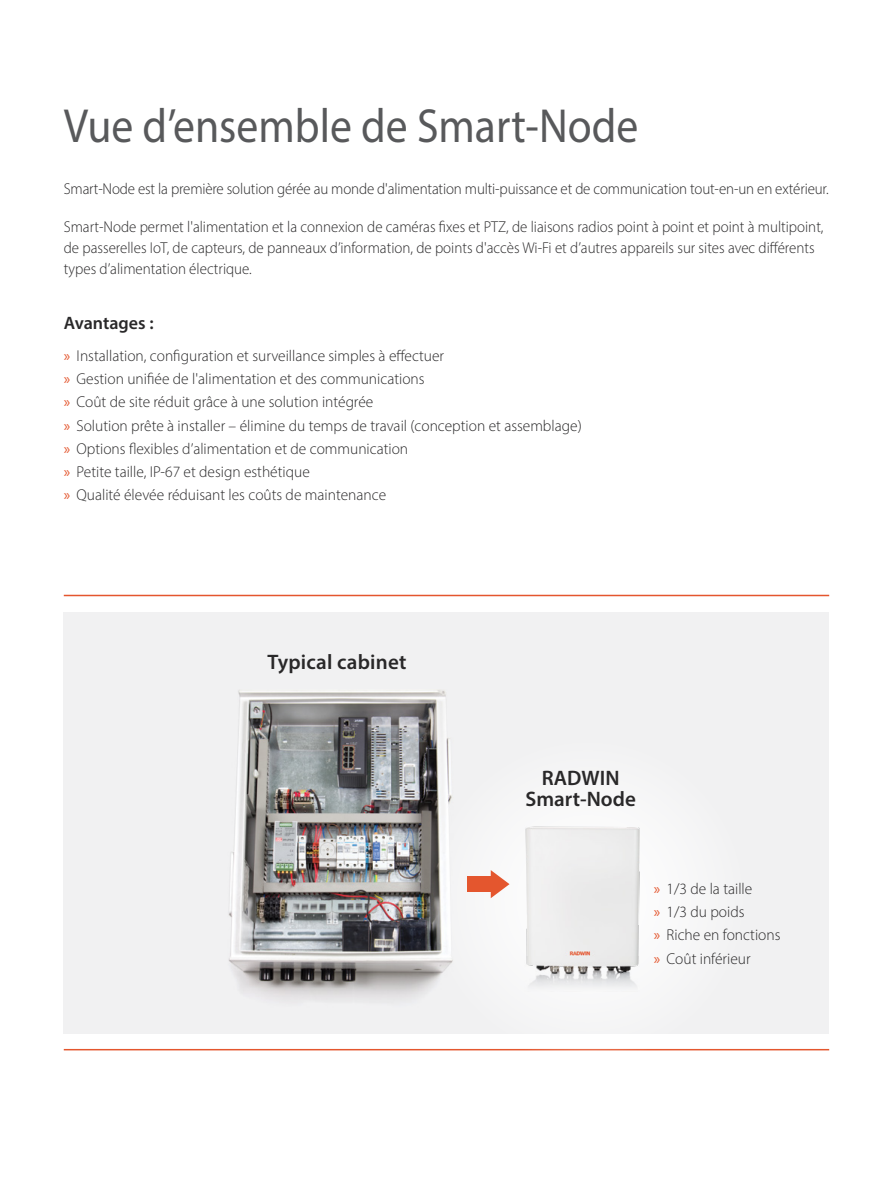
<style>
.page{position:relative;width:893px;height:1191px;background:#fff}
.page>*{position:absolute;margin:0;border:0;box-sizing:border-box;transform-origin:0 0}
.t1{font:48px "Myriad Pro";color:#58595b;scale:.91 1}
.t2{font:600 21px/21px "Myriad Pro";letter-spacing:.01em;color:#292829;text-align:center}
.t3{font:600 18px "Myriad Pro";color:#292829}
.t4{font:300 15.75px/23.1px "Myriad Pro";color:#292829}
.t5{font:300 15.75px/21px "Myriad Pro";color:#292829;scale:.95 1}
.s1{font-weight:400;color:#e4562e}
</style>
<div class="page">
<hr style="left:64px;top:595px;width:765px;height:1px;background:#e4562e">
<hr style="left:64px;top:1049px;width:765px;height:1px;background:#e4562e">
<div style="left:64px;top:612px;width:765px;height:421px;background:#f1f1f2"></div>
<div style="left:425px;top:735px;width:324px;height:327px;background:#f5f5f6"></div>
<div style="left:467px;top:876px;width:25px;height:15px;background:#e4562e"></div>
<svg style="left:491px;top:870px;width:18px;height:28px"></svg>
<img style="left:525px;top:826px;width:114px;height:159px">
<img style="left:228px;top:891px;width:248px;height:109px">
<img style="left:229px;top:690px;width:224px;height:290px">
<h1 class="t1" style="left:64px;top:97px;width:633px">Vue d’ensemble de Smart-Node</h1>
<p class="t5" style="left:64px;top:178px;width:807px">Smart-Node est la première solution gérée au monde d'alimentation multi-puissance et de communication tout-en-un en extérieur.</p>
<p class="t5" style="left:64px;top:216px;width:801px">Smart-Node permet l'alimentation et la connexion de caméras fixes et PTZ, de liaisons radios point à point et point à multipoint, de passerelles IoT, de capteurs, de panneaux d’information, de points d'accès Wi-Fi et d’autres appareils sur sites avec différents types d’alimentation électrique.</p>
<p class="t3" style="left:64px;top:312px;width:91px">Avantages :</p>
<p class="t4" style="left:64px;top:344px;width:519px"><span class="s1">»</span> Installation, configuration et surveillance simples à effectuer<br><span class="s1">»</span> Gestion unifiée de l'alimentation et des communications<br><span class="s1">»</span> Coût de site réduit grâce à une solution intégrée<br><span class="s1">»</span> Solution prête à installer – élimine du temps de travail (conception et assemblage) <span class="s1">»</span> Options flexibles d’alimentation et de communication<br><span class="s1">»</span> Petite taille, IP-67 et design esthétique<br><span class="s1">»</span> Qualité élevée réduisant les coûts de maintenance</p>
<h2 class="t2" style="left:267px;top:651px;width:140px">Typical cabinet</h2>
<h2 class="t2" style="left:525px;top:766px;width:112px">RADWIN<br>Smart-Node</h2>
<p class="t4" style="left:654px;top:877px;width:128px"><span class="s1">»</span> 1/3 de la taille<br><span class="s1">»</span> 1/3 du poids<br><span class="s1">»</span> Riche en fonctions <span class="s1">»</span> Coût inférieur</p>
</div>
